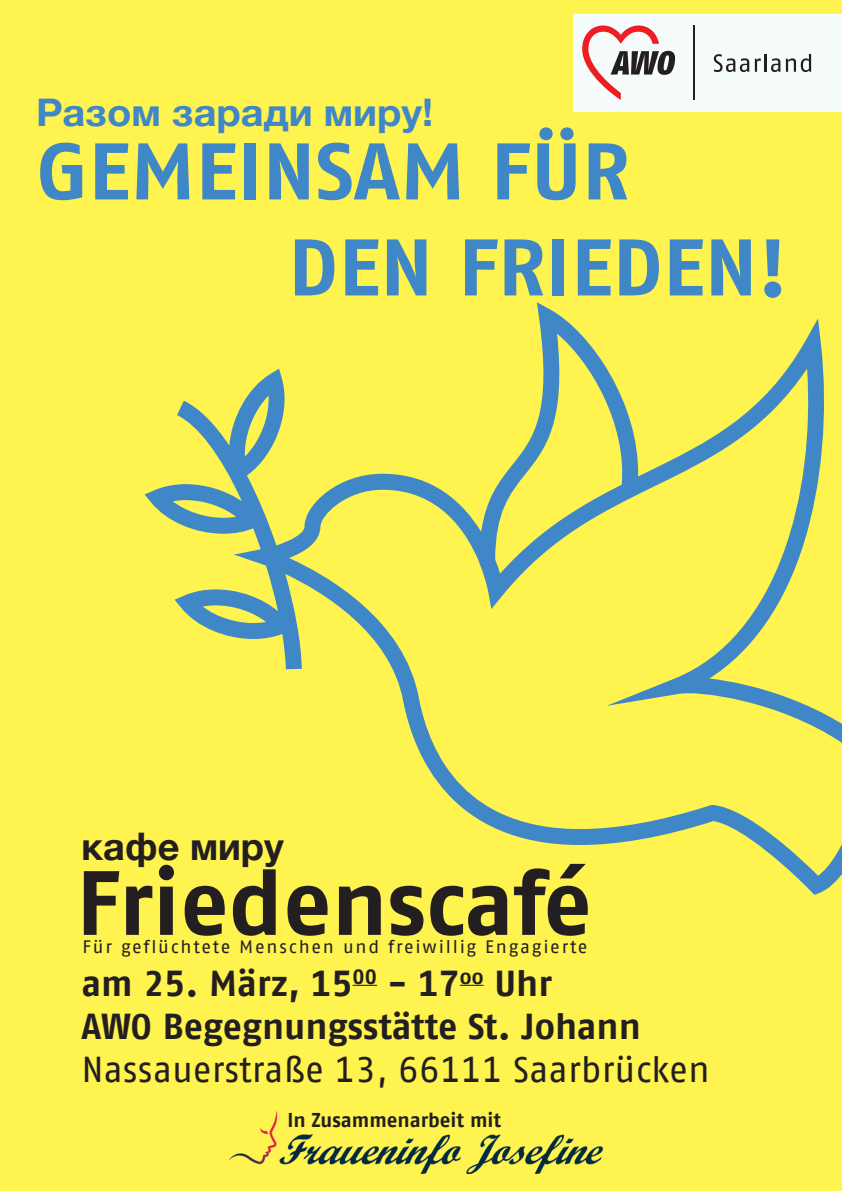
<style>
.page{position:relative;width:842px;height:1191px;background:#fff34f}
.page>*{position:absolute;margin:0;border:0;box-sizing:border-box;transform-origin:0 0}
.t1{font:700 91px "AWO Fago Office";letter-spacing:-.005em;color:#231f20}
.t2{font:700 80px/96px "AWO Fago Office";color:#4087c7;scale:1.05 1}
.t3{font:700 38px "Helvetica Neue";color:#4087c7;scale:1.05 1}
.t4{font:700 38px "Helvetica Neue";color:#231f20}
.t5{font:700 36px/43.2px "AWO Fago Office";color:#231f20}
.t6{font:36px "AWO Fago Office";color:#231f20}
.t7{font:700 20px "AWO Fago Office";color:#231f20}
.t8{font:18px "AWO Fago Office";letter-spacing:.1em;color:#231f20}
</style>
<div class="page">
<svg style="left:145px;top:302px;width:697px;height:593px"></svg>
<div style="left:573px;top:14px;width:269px;height:97px;background:#f6fbfb"></div>
<svg style="left:714px;top:54px;width:35px;height:18px"></svg>
<svg style="left:755px;top:54px;width:25px;height:18px"></svg>
<svg style="left:786px;top:54px;width:25px;height:18px"></svg>
<svg style="left:582px;top:25px;width:93px;height:75px"></svg>
<hr style="left:693px;top:25px;width:2px;height:75px;background:#231f20">
<svg style="left:353px;top:984px;width:24px;height:1px"></svg>
<svg style="left:460px;top:984px;width:24px;height:1px"></svg>
<img style="left:230px;top:1111px;width:374px;height:63px">
<p class="t3" style="left:36px;top:82px;width:380px">Разом заради миру!</p>
<h2 class="t2" style="left:288px;top:122px;width:477px;text-indent:-252px">GEMEINSAM FÜR<br>DEN FRIEDEN!</h2>
<p class="t4" style="left:81px;top:816px;width:204px">кафе миру</p>
<h1 class="t1" style="left:77px;top:849px;width:517px">Friedenscafé</h1>
<p class="t8" style="left:83px;top:937px;width:506px">Für geflüchtete Menschen und freiwillig Engagierte</p>
<p class="t5" style="left:81px;top:961px;width:561px">am 25. März, 15<sup>00</sup> - 17<sup>oo</sup> Uhr<br>AWO Begegnungsstätte St. Johann</p>
<p class="t6" style="left:81px;top:1049px;width:630px">Nassauerstraße 13, 66111 Saarbrücken</p>
<p class="t7" style="left:287px;top:1108px;width:215px">In Zusammenarbeit mit</p>
</div>
